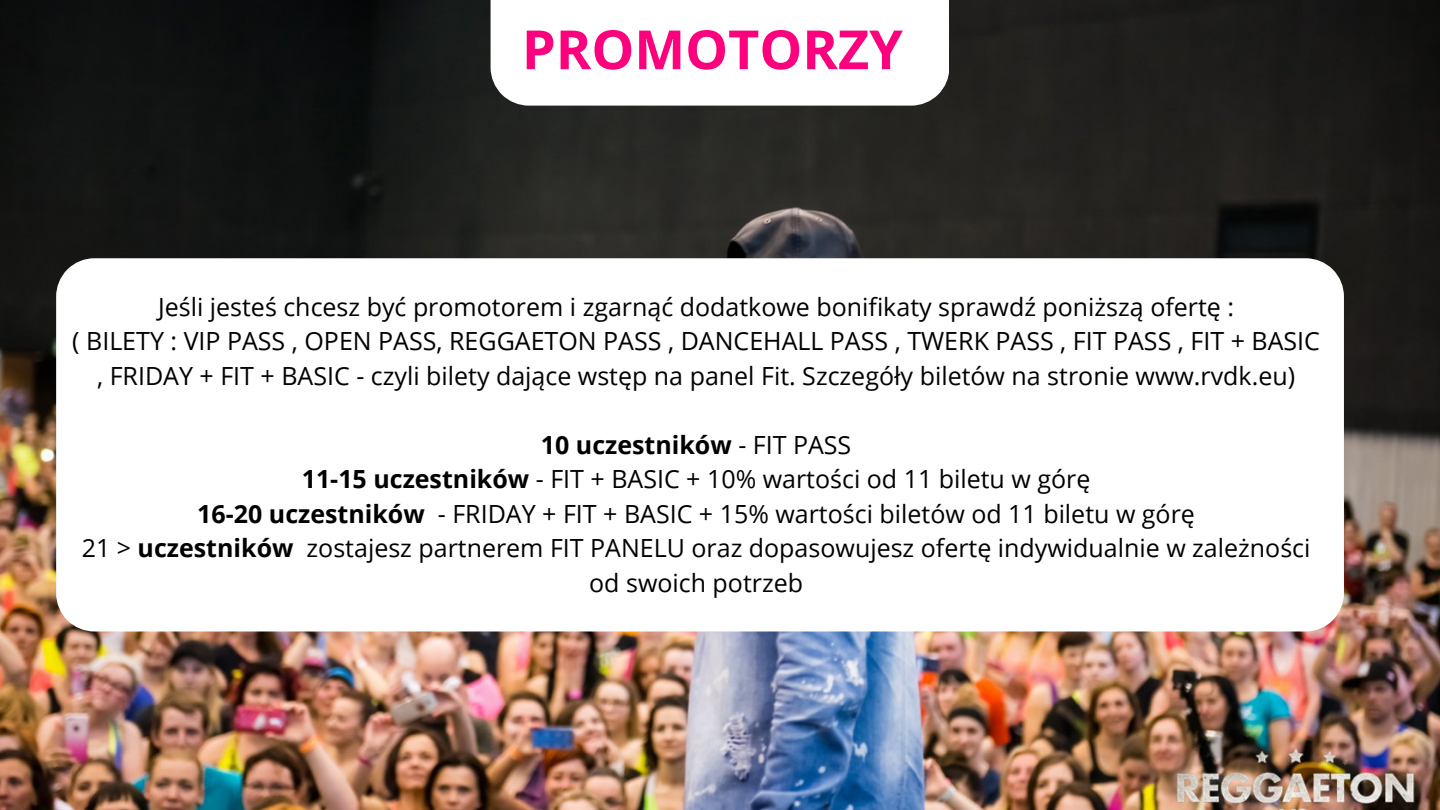
<style>
.page{position:relative;width:1440px;height:810px;background:#fff}
.page>*{position:absolute;margin:0;border:0;box-sizing:border-box;transform-origin:0 0}
.t1{font:700 54px "Open Sans";color:#fe007d}
.t2{font:25px/34.5px "Open Sans";color:#000;text-align:center}
.t3{font:700 25px "Open Sans";color:#000}
.s1{font-weight:400}
.s2{font-weight:700}
</style>
<div class="page">
<img style="left:0;top:0;width:1440px;height:810px">
<svg style="left:491px;top:0;width:458px;height:106px"></svg>
<svg style="left:56px;top:258px;width:1288px;height:373px"></svg>
<p class="t1" style="left:522px;top:11px;width:383px">PROMOTORZY</p>
<p class="t2" style="left:158px;top:289px;width:1077px">Jeśli jesteś chcesz być promotorem i zgarnąć dodatkowe bonifikaty sprawdź poniższą ofertę :</p>
<p class="t2" style="left:72px;top:324px;width:1249px">( BILETY : VIP PASS , OPEN PASS, REGGAETON PASS , DANCEHALL PASS , TWERK PASS , FIT PASS , FIT + BASIC , FRIDAY + FIT + BASIC - czyli bilety dające wstęp na panel Fit. Szczegóły biletów na stronie www.rvdk.eu)</p>
<p class="t3" style="left:541px;top:427px;width:312px">10 uczestników <span class="s1">- FIT PASS</span></p>
<p class="t2" style="left:302px;top:462px;width:790px"><span class="s2">11-15 uczestników</span> - FIT + BASIC + 10% wartości od 11 biletu w górę</p>
<p class="t2" style="left:197px;top:496px;width:999px"><span class="s2">16-20 uczestników</span> - FRIDAY + FIT + BASIC + 15% wartości biletów od 11 biletu w górę</p>
<p class="t2" style="left:82px;top:531px;width:1230px">21 &gt; <span class="s2">uczestników</span> zostajesz partnerem FIT PANELU oraz dopasowujesz ofertę indywidualnie w zależności od swoich potrzeb</p>
</div>
